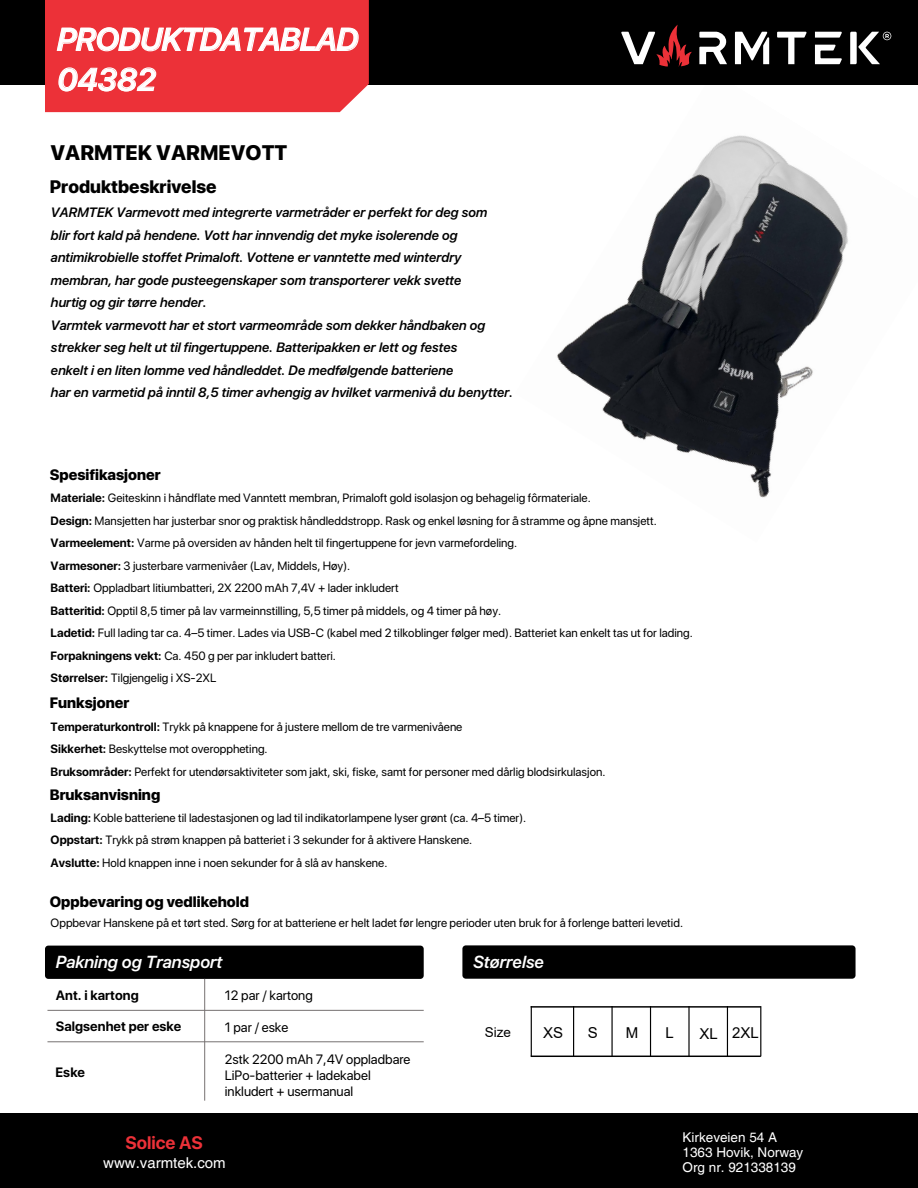
<style>
.page{position:relative;width:918px;height:1188px;background:#fff}
.page>*{position:absolute;margin:0;border:0;box-sizing:border-box;transform-origin:0 0}
.t1{font:italic 600 31.5px "SF Pro Display";letter-spacing:-.02em;color:#fff}
.t2{font:800 21px "SF Pro Display";color:#000}
.t3{font:800 18px "SF Pro Display";color:#000}
.t4{font:700 18px "SF Pro Display";color:#ec3138}
.t5{font:italic 600 17.4px "SF Pro Display";color:#fff}
.t6{font:800 15px "SF Pro Display";color:#000}
.t7{font:15px "Helvetica";color:#fff}
.t8{font:15px "Arial";color:#000}
.t9{font:italic 600 13.5px/22.5px "SF Pro Display";color:#000}
.t10{font:13.5px/16.2px "SF Pro Display";color:#000}
.t11{font:13.5px/15px "Helvetica";color:#fff}
.t12{font:700 13.5px "SF Pro Display";letter-spacing:.005em;color:#000}
.t13{font:13.5px "Arial";color:#000}
.t14{font:12px/22.5px "SF Pro Display";color:#000}
.s1{font-weight:700}
</style>
<div class="page">
<div style="left:0;top:0;width:918px;height:85px;background:#000"></div>
<div style="left:0;top:1114px;width:918px;height:74px;background:#000"></div>
<div style="left:45px;top:946px;width:379px;height:33px;background:#000;border-radius:3px"></div>
<div style="left:462px;top:945px;width:394px;height:34px;background:#000;border-radius:3px"></div>
<hr style="left:204px;top:979px;width:1px;height:122px;background:#767171">
<hr style="left:47px;top:1041px;width:377px;height:1px;background:#767171">
<hr style="left:47px;top:1010px;width:377px;height:1px;background:#767171">
<svg style="left:45px;top:0;width:324px;height:112px"></svg>
<svg style="left:621px;top:25px;width:71px;height:42px"></svg>
<svg style="left:699px;top:32px;width:28px;height:32px"></svg>
<svg style="left:735px;top:32px;width:34px;height:32px"></svg>
<svg style="left:777px;top:32px;width:30px;height:32px"></svg>
<svg style="left:815px;top:32px;width:27px;height:6px"></svg>
<svg style="left:815px;top:45px;width:27px;height:19px"></svg>
<svg style="left:850px;top:32px;width:41px;height:32px"></svg>
<img style="left:557px;top:135px;width:291px;height:363px">
<hr style="left:573px;top:1006px;width:1px;height:50px;background:#000">
<hr style="left:611px;top:1006px;width:2px;height:50px;background:#000">
<hr style="left:531px;top:1006px;width:1px;height:50px;background:#000">
<hr style="left:650px;top:1006px;width:1px;height:50px;background:#000">
<hr style="left:688px;top:1006px;width:2px;height:50px;background:#000">
<hr style="left:727px;top:1006px;width:1px;height:50px;background:#000">
<hr style="left:531px;top:1056px;width:230px;height:1px;background:#000">
<hr style="left:760px;top:1006px;width:1px;height:50px;background:#000">
<hr style="left:531px;top:1006px;width:230px;height:2px;background:#000">
<h1 class="t1" style="left:56px;top:17px;width:303px">PRODUKTDATABLAD</h1>
<h1 class="t1" style="left:57px;top:57px;width:100px">04382</h1>
<h2 class="t2" style="left:50px;top:137px;width:238px">VARMTEK VARMEVOTT</h2>
<h3 class="t3" style="left:50px;top:174px;width:168px">Produktbeskrivelse</h3>
<p class="t9" style="left:51px;top:202px;width:464px">VARMTEK Varmevott med integrerte varmetråder er perfekt for deg som<br>blir fort kald på hendene. Vott har innvendig det myke isolerende og antimikrobielle stoffet Primaloft. Vottene er vanntette med winterdry membran, har gode pusteegenskaper som transporterer vekk svette<br>hurtig og gir tørre hender.<br>Varmtek varmevott har et stort varmeområde som dekker håndbaken og strekker seg helt ut til fingertuppene. Batteripakken er lett og festes<br>enkelt i en liten lomme ved håndleddet. De medfølgende batteriene<br>har en varmetid på inntil 8,5 timer avhengig av hvilket varmenivå du benytter.</p>
<p class="t6" style="left:50px;top:463px;width:112px">Spesifikasjoner</p>
<p class="t14" style="left:51px;top:487px;width:644px"><span class="s1">Materiale:</span> Geiteskinn i håndflate med Vanntett membran, Primaloft gold isolasjon og behagelig fôrmateriale.<br><span class="s1">Design:</span> Mansjetten har justerbar snor og praktisk håndleddstropp. Rask og enkel løsning for å stramme og åpne mansjett.<br><span class="s1">Varmeelement:</span> Varme på oversiden av hånden helt til fingertuppene for jevn varmefordeling.<br><span class="s1">Varmesoner:</span> 3 justerbare varmenivåer (Lav, Middels, Høy).<br><span class="s1">Batteri:</span> Oppladbart litiumbatteri, 2X 2200 mAh 7,4V + lader inkludert<br><span class="s1">Batteritid:</span> Opptil 8,5 timer på lav varmeinnstilling, 5,5 timer på middels, og 4 timer på høy.<br><span class="s1">Ladetid:</span> Full lading tar ca. 4–5 timer. Lades via USB-C (kabel med 2 tilkoblinger følger med). Batteriet kan enkelt tas ut for lading.<br><span class="s1">Forpakningens vekt:</span> Ca. 450 g per par inkludert batteri.<br><span class="s1">Størrelser:</span> Tilgjengelig i XS-2XL</p>
<p class="t14" style="left:51px;top:715px;width:556px"><span class="s1">Temperaturkontroll:</span> Trykk på knappene for å justere mellom de tre varmenivåene<br><span class="s1">Sikkerhet:</span> Beskyttelse mot overoppheting.<br><span class="s1">Bruksområder:</span> Perfekt for utendørsaktiviteter som jakt, ski, fiske, samt for personer med dårlig blodsirkulasjon.</p>
<p class="t14" style="left:51px;top:806px;width:477px"><span class="s1">Lading:</span> Koble batteriene til ladestasjonen og lad til indikatorlampene lyser grønt (ca. 4–5 timer).<br><span class="s1">Oppstart:</span> Trykk på strøm knappen på batteriet i 3 sekunder for å aktivere Hanskene.<br><span class="s1">Avslutte:</span> Hold knappen inne i noen sekunder for å slå av hanskene.</p>
<p class="t6" style="left:50px;top:692px;width:81px">Funksjoner</p>
<p class="t6" style="left:50px;top:784px;width:112px">Bruksanvisning</p>
<p class="t6" style="left:50px;top:891px;width:201px">Oppbevaring og vedlikehold</p>
<p class="t14" style="left:51px;top:912px;width:634px">Oppbevar Hanskene på et tørt sted. Sørg for at batteriene er helt ladet før lengre perioder uten bruk for å forlenge batteri levetid.</p>
<h3 class="t5" style="left:55px;top:950px;width:168px">Pakning og Transport</h3>
<h3 class="t5" style="left:473px;top:950px;width:72px">Størrelse</h3>
<p class="t12" style="left:56px;top:988px;width:84px">Ant. i kartong</p>
<p class="t10" style="left:225px;top:988px;width:89px">12 par / kartong</p>
<p class="t12" style="left:56px;top:1019px;width:127px">Salgsenhet per eske</p>
<p class="t12" style="left:56px;top:1064px;width:31px">Eske</p>
<p class="t10" style="left:225px;top:1019px;width:65px">1 par / eske</p>
<p class="t10" style="left:225px;top:1051px;width:187px">2stk 2200 mAh 7,4V oppladbare<br>LiPo-batterier + ladekabel inkludert + usermanual</p>
<h3 class="t4" style="left:125px;top:1133px;width:79px">Solice AS</h3>
<p class="t7" style="left:103px;top:1154px;width:124px">www.varmtek.com</p>
<p class="t13" style="left:485px;top:1023px;width:28px">Size</p>
<p class="t8" style="left:543px;top:1023px;width:22px">XS</p>
<p class="t8" style="left:588px;top:1023px;width:12px">S</p>
<p class="t8" style="left:626px;top:1023px;width:14px">M</p>
<p class="t8" style="left:665px;top:1023px;width:10px">L</p>
<p class="t8" style="left:699px;top:1023px;width:61px">XL 2XL</p>
<p class="t11" style="left:683px;top:1131px;width:122px">Kirkeveien 54 A<br>1363 Hovik, Norway<br>Org nr. 921338139</p>
</div>
